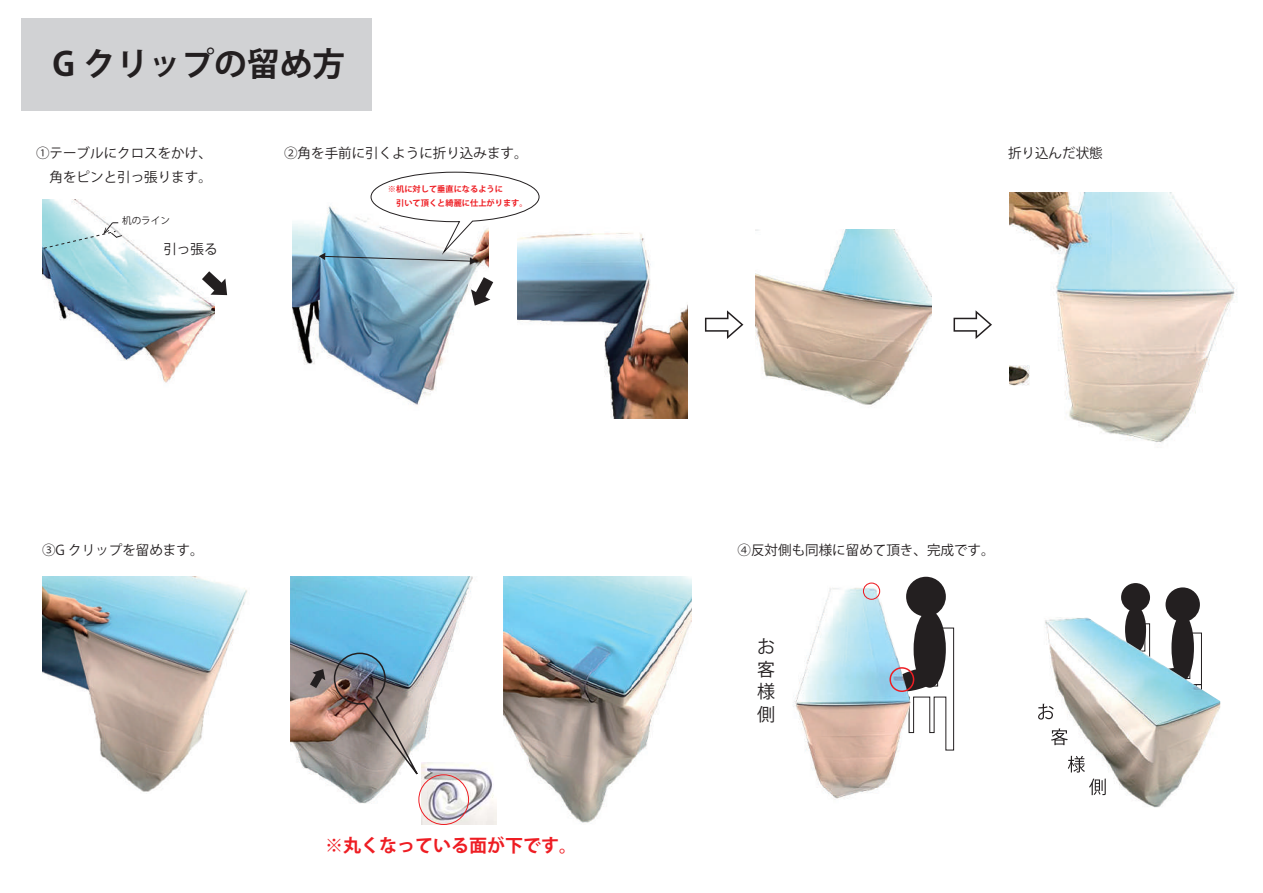
<style>
.page{position:relative;width:1263px;height:893px;background:#fff}
.page>*{position:absolute;margin:0;border:0;box-sizing:border-box;transform-origin:0 0}
.t1{font:700 32.7px "Koz Go Pr 6 N";color:#231f20}
.t2{font:700 18px "Koz Go Pr 6 N";color:#ee1d23}
.t3{font:18px/22.5px "Koz Go Pr 6 N";color:#231f20;text-align:justify}
.t4{font:13.5px/23.7px "Koz Go Pr 6 N";color:#231f20}
.t5{font:9.45px "Koz Go Pr 6 N";color:#231f20}
.t6{font:700 8.25px/14.4px "Koz Go Pr 6 N";color:#ee1d23}
</style>
<div class="page">
<svg style="left:1121px;top:583px;width:79px;height:34px"></svg>
<svg style="left:910px;top:577px;width:44px;height:174px"></svg>
<div style="left:21px;top:19px;width:350px;height:92px;background:#d1d2d4"></div>
<img style="left:42px;top:199px;width:173px;height:184px">
<img style="left:292px;top:223px;width:196px;height:182px">
<img style="left:518px;top:233px;width:169px;height:186px">
<img style="left:755px;top:229px;width:177px;height:176px">
<img style="left:1009px;top:192px;width:228px;height:251px">
<img style="left:291px;top:577px;width:206px;height:248px">
<img style="left:503px;top:577px;width:188px;height:246px">
<img style="left:793px;top:582px;width:117px;height:217px">
<img style="left:1042px;top:617px;width:179px;height:191px">
<svg style="left:202px;top:271px;width:25px;height:24px"></svg>
<svg style="left:471px;top:277px;width:22px;height:29px"></svg>
<svg style="left:705px;top:310px;width:38px;height:29px"></svg>
<svg style="left:953px;top:310px;width:39px;height:29px"></svg>
<svg style="left:310px;top:669px;width:15px;height:19px"></svg>
<div style="left:889px;top:667px;width:25px;height:25px;border:2px solid #ee1d23;border-radius:50%"></div>
<div style="left:863px;top:583px;width:17px;height:17px;border:1px solid #ee1d23;border-radius:50%"></div>
<img style="left:42px;top:577px;width:205px;height:215px">
<svg style="left:319px;top:171px;width:221px;height:94px"></svg>
<svg style="left:43px;top:222px;width:80px;height:27px"></svg>
<svg style="left:1038px;top:704px;width:16px;height:16px"></svg>
<svg style="left:1051px;top:728px;width:17px;height:17px"></svg>
<svg style="left:1068px;top:756px;width:38px;height:39px"></svg>
<img style="left:422px;top:763px;width:75px;height:61px">
<img style="left:333px;top:652px;width:86px;height:124px">
<div style="left:418px;top:774px;width:51px;height:51px;border:1px solid #ee1d23;border-radius:50%"></div>
<h1 class="t1" style="left:52px;top:45px;width:294px">G クリップの留め方</h1>
<p class="t4" style="left:36px;top:141px;width:177px">①テーブルにクロスをかけ、　角をピンと引っ張ります。</p>
<p class="t4" style="left:284px;top:141px;width:245px">②角を手前に引くように折り込みます。</p>
<p class="t6" style="left:388px;top:182px;width:141px">※机に対して垂直になるように<br>　引いて頂くと綺麗に仕上がります。</p>
<p class="t5" style="left:122px;top:216px;width:49px">机のライン</p>
<p class="t4" style="left:163px;top:237px;width:56px">引っ張る</p>
<p class="t4" style="left:1008px;top:141px;width:96px">折り込んだ状態</p>
<p class="t4" style="left:42px;top:539px;width:163px">③G クリップを留めます。</p>
<p class="t4" style="left:738px;top:539px;width:259px">④反対側も同様に留めて頂き、完成です。</p>
<h2 class="t2" style="left:325px;top:835px;width:254px">※丸くなっている面が下です。</h2>
<h2 class="t3" style="left:757px;top:636px;width:19px">お客様側</h2>
</div>
